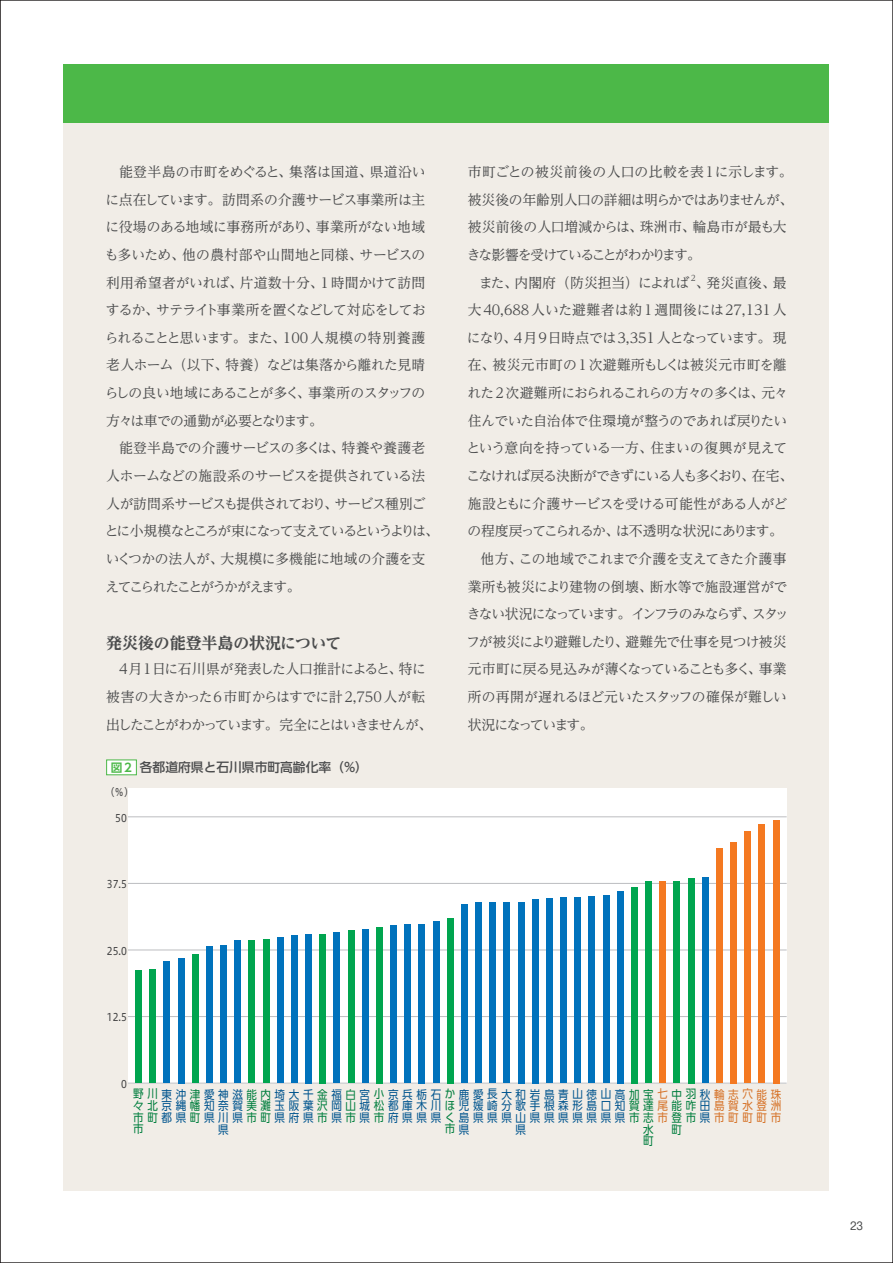
<style>
.page{position:relative;width:893px;height:1263px;background:#fff}
.page>*{position:absolute;margin:0;border:0;box-sizing:border-box;transform-origin:0 0}
.t1{font:700 expanded 15.9px "UD Reimin Pr 6 N";letter-spacing:-.01em;color:#4b4c4d}
.t2{font:13.8px/27.6px "UD Reimin Pr 6 N";letter-spacing:-.045em;color:#4b4c4d;text-align:justify}
.t3{font:13.8px "UD Reimin Pr 6 N";color:#4b4c4d}
.t4{font:13.8px "UD Reimin Pr 6 N";letter-spacing:-.115em;color:#4b4c4d}
.t5{font:13.8px "UD Reimin Pr 6 N";letter-spacing:-.085em;color:#4b4c4d}
.t6{font:13.8px "UD Reimin Pr 6 N";letter-spacing:-.125em;color:#4b4c4d}
.t7{font:13.8px "UD Reimin Pr 6 N";letter-spacing:-.075em;color:#4b4c4d}
.t8{font:13.8px "UD Reimin Pr 6 N";letter-spacing:-.09em;color:#4b4c4d}
.t9{font:13.8px "UD Reimin Pr 6 N";letter-spacing:.02em;color:#4b4c4d}
.t10{font:13.8px "UD Reimin Pr 6 N";letter-spacing:-.005em;color:#4b4c4d}
.t11{font:13.8px "UD Reimin Pr 6 N";letter-spacing:.025em;color:#4b4c4d}
.t12{font:13.8px "UD Reimin Pr 6 N";letter-spacing:-.025em;color:#4b4c4d}
.t13{font:500 12.75px "UD Shin Go Pr 6 N";color:#4b4c4d}
.t14{font:11.7px/11.6px "UD Shin Go Pr 6 N";color:#00548e;scale:.9 1}
.t15{font:11.7px/11.7px "UD Shin Go Pr 6 N";color:#007e3d;scale:.9 1}
.t16{font:10.65px "Hiragino UD Sans Std N W4";color:#3e3e3f;scale:.9 1}
.t17{font:10.65px "Shin M Go Pr 6";color:#4b4c4d}
.t18{font:8.1px "UD Reimin Pr 6 N";color:#4b4c4d}
.s1{font-family:"UD Shin Go Pr 6 N De";font-weight:700;font-size:11.7px;color:#4cb848}
.s2{color:#007e3d}
.s3{color:#d67329}
.s4{color:#00548e}
</style>
<div class="page">
<div style="left:64px;top:122px;width:765px;height:1069px;background:#f1ede7"></div>
<div style="left:64px;top:64px;width:765px;height:58px;background:#4cb848"></div>
<div style="left:128px;top:788px;width:659px;height:295px;background:#fff"></div>
<hr style="left:128px;top:1016px;width:659px;height:1px;background:#bcbdc0">
<hr style="left:128px;top:1083px;width:659px;height:1px;background:#bcbdc0">
<hr style="left:128px;top:950px;width:659px;height:1px;background:#bcbdc0">
<hr style="left:128px;top:883px;width:659px;height:1px;background:#bcbdc0">
<hr style="left:128px;top:816px;width:659px;height:1px;background:#bcbdc0">
<div style="left:773px;top:820px;width:6px;height:263px;background:#f47921"></div>
<div style="left:759px;top:824px;width:6px;height:259px;background:#f47921"></div>
<div style="left:744px;top:831px;width:7px;height:252px;background:#f47921"></div>
<div style="left:730px;top:842px;width:7px;height:241px;background:#f47921"></div>
<div style="left:716px;top:849px;width:7px;height:234px;background:#f47921"></div>
<div style="left:702px;top:877px;width:6px;height:206px;background:#0072bc"></div>
<div style="left:688px;top:878px;width:6px;height:205px;background:#00a54f"></div>
<div style="left:674px;top:881px;width:6px;height:202px;background:#00a54f"></div>
<div style="left:659px;top:881px;width:7px;height:202px;background:#f47921"></div>
<div style="left:645px;top:881px;width:7px;height:202px;background:#00a54f"></div>
<div style="left:631px;top:887px;width:7px;height:196px;background:#00a54f"></div>
<div style="left:617px;top:891px;width:6px;height:192px;background:#0072bc"></div>
<div style="left:603px;top:896px;width:6px;height:187px;background:#0072bc"></div>
<div style="left:589px;top:897px;width:6px;height:186px;background:#0072bc"></div>
<div style="left:574px;top:898px;width:7px;height:185px;background:#0072bc"></div>
<div style="left:560px;top:898px;width:7px;height:185px;background:#0072bc"></div>
<div style="left:546px;top:898px;width:7px;height:185px;background:#0072bc"></div>
<div style="left:532px;top:899px;width:6px;height:184px;background:#0072bc"></div>
<div style="left:518px;top:902px;width:6px;height:181px;background:#0072bc"></div>
<div style="left:504px;top:902px;width:6px;height:181px;background:#0072bc"></div>
<div style="left:490px;top:902px;width:6px;height:181px;background:#0072bc"></div>
<div style="left:475px;top:902px;width:7px;height:181px;background:#0072bc"></div>
<div style="left:461px;top:905px;width:7px;height:178px;background:#0072bc"></div>
<div style="left:447px;top:918px;width:6px;height:165px;background:#00a54f"></div>
<div style="left:433px;top:922px;width:6px;height:161px;background:#0072bc"></div>
<div style="left:419px;top:924px;width:6px;height:159px;background:#0072bc"></div>
<div style="left:405px;top:924px;width:6px;height:159px;background:#0072bc"></div>
<div style="left:390px;top:925px;width:7px;height:158px;background:#0072bc"></div>
<div style="left:376px;top:927px;width:7px;height:156px;background:#00a54f"></div>
<div style="left:362px;top:929px;width:6px;height:154px;background:#0072bc"></div>
<div style="left:348px;top:931px;width:6px;height:152px;background:#00a54f"></div>
<div style="left:334px;top:932px;width:6px;height:151px;background:#0072bc"></div>
<div style="left:320px;top:934px;width:6px;height:149px;background:#00a54f"></div>
<div style="left:305px;top:934px;width:7px;height:149px;background:#0072bc"></div>
<div style="left:291px;top:935px;width:7px;height:148px;background:#0072bc"></div>
<div style="left:277px;top:937px;width:6px;height:146px;background:#0072bc"></div>
<div style="left:263px;top:939px;width:6px;height:144px;background:#00a54f"></div>
<div style="left:249px;top:940px;width:6px;height:143px;background:#00a54f"></div>
<div style="left:235px;top:940px;width:6px;height:143px;background:#0072bc"></div>
<div style="left:220px;top:946px;width:7px;height:137px;background:#0072bc"></div>
<div style="left:206px;top:947px;width:7px;height:136px;background:#0072bc"></div>
<div style="left:192px;top:955px;width:6px;height:128px;background:#00a54f"></div>
<div style="left:178px;top:958px;width:6px;height:125px;background:#0072bc"></div>
<div style="left:164px;top:962px;width:6px;height:121px;background:#0072bc"></div>
<div style="left:150px;top:970px;width:6px;height:113px;background:#00a54f"></div>
<div style="left:135px;top:971px;width:7px;height:112px;background:#00a54f"></div>
<div style="left:107px;top:760px;width:29px;height:15px;background:#fff"></div>
<div style="left:106px;top:760px;width:31px;height:15px;border:1px solid #4cb848"></div>
<svg style="left:0;top:0;width:1px;height:1263px"></svg>
<p class="t2" style="left:105px;top:157px;width:323px;text-indent:14px">能登半島の市町をめぐると、集落は国道、県道沿いに点在しています。訪問系の介護サービス事業所は主に役場のある地域に事務所があり、事業所がない地域も多いため、他の農村部や山間地と同様、サービスの利用希望者がいれば、片道数十分、1時間かけて訪問するか、サテライト事業所を置くなどして対応をしておられることと思います。また、100人規模の特別養護老人ホーム（以下、特養）などは集落から離れた見晴らしの良い地域にあることが多く、事業所のスタッフの方々は車での通勤が必要となります。</p>
<p class="t2" style="left:105px;top:434px;width:336px;text-align:left;text-indent:14px">能登半島での介護サービスの多くは、特養や養護老人ホームなどの施設系のサービスを提供されている法人が訪問系サービスも提供されており、サービス種別ごとに小規模なところが束になって支えているというよりは、いくつかの法人が、大規模に多機能に地域の介護を支えてこられたことがうかがえます。</p>
<p class="t1" style="left:106px;top:630px;width:237px">発災後の能登半島の状況について</p>
<p class="t2" style="left:106px;top:655px;width:328px;text-align:center">4月1日に石川県が発表した人口推計によると、特に<br>被害の大きかった6市町からはすでに計2,750人が転出したことがわかっています。完全にとはいきませんが、</p>
<p class="t13" style="left:111px;top:757px;width:258px"><span class="s1">図2</span> 各都道府県と石川県市町高齢化率（%）</p>
<p class="t16" style="left:105px;top:784px;width:33px">（％）</p>
<p class="t16" style="left:115px;top:809px;width:14px">50</p>
<p class="t16" style="left:107px;top:876px;width:24px">37.5</p>
<p class="t16" style="left:107px;top:943px;width:24px">25.0</p>
<p class="t16" style="left:107px;top:1009px;width:24px">12.5</p>
<p class="t9" style="left:468px;top:160px;width:326px">市町ごとの被災前後の人口の比較を表1に示します。</p>
<p class="t2" style="left:468px;top:185px;width:327px">被災後の年齢別人口の詳細は明らかではありませんが、</p>
<p class="t10" style="left:468px;top:216px;width:320px">被災前後の人口増減からは、珠洲市、輪島市が最も大</p>
<p class="t4" style="left:467px;top:243px;width:236px">きな影響を受けていることがわかります。</p>
<p class="t2" style="left:479px;top:268px;width:211px">また、内閣府（防災担当）によれば</p>
<p class="t18" style="left:691px;top:271px;width:6px">2</p>
<p class="t2" style="left:696px;top:268px;width:92px">、発災直後、最</p>
<p class="t3" style="left:468px;top:299px;width:320px">大40,688人いた避難者は約1週間後には27,131人</p>
<p class="t2" style="left:467px;top:323px;width:321px">になり、4月9日時点では3,351 人となっています。現</p>
<p class="t11" style="left:468px;top:354px;width:320px">在、被災元市町の1次避難所もしくは被災元市町を離</p>
<p class="t7" style="left:467px;top:382px;width:322px">れた2 次避難所におられるこれらの方々の多くは、元々</p>
<p class="t2" style="left:468px;top:406px;width:321px">住んでいた自治体で住環境が整うのであれば戻りたい</p>
<p class="t2" style="left:466px;top:434px;width:323px">という意向を持っている一方、住まいの復興が見えて</p>
<p class="t5" style="left:467px;top:464px;width:328px">こなければ戻る決断ができずにいる人も多くおり、在宅、</p>
<p class="t2" style="left:468px;top:489px;width:321px">施設ともに介護サービスを受ける可能性がある人がど</p>
<p class="t8" style="left:468px;top:520px;width:317px">の程度戻ってこられるか、は不透明な状況にあります。</p>
<p class="t12" style="left:480px;top:547px;width:308px">他方、この地域でこれまで介護を支えてきた介護事</p>
<p class="t3" style="left:468px;top:575px;width:321px">業所も被災により建物の倒壊、断水等で施設運営がで</p>
<p class="t6" style="left:467px;top:603px;width:323px">きない状況になっています。インフラのみならず、スタッ</p>
<p class="t2" style="left:467px;top:627px;width:322px">フが被災により避難したり、避難先で仕事を見つけ被災</p>
<p class="t2" style="left:468px;top:655px;width:320px">元市町に戻る見込みが薄くなっていることも多く、事業</p>
<p class="t3" style="left:468px;top:686px;width:321px">所の再開が遅れるほど元いたスタッフの確保が難しい</p>
<p class="t4" style="left:468px;top:713px;width:127px">状況になっています。</p>
<p class="t16" style="left:121px;top:1076px;width:8px">0</p>
<p class="t14" style="left:133px;top:1088px;width:721px"><span class="s2">野川</span>東沖<span class="s2">津</span>愛神滋<span class="s2">能内</span>埼大千<span class="s2">金</span>福<span class="s2">白</span>宮<span class="s2">小</span>京兵栃石<span class="s2">か</span>鹿愛長大和岩島青山徳山高<span class="s2">加宝</span><span class="s3">七</span><span class="s2">中羽</span>秋<span class="s3">輪志穴能珠</span><span class="s2">々北</span>京縄<span class="s2">幡</span>知奈賀<span class="s2">美灘</span>玉阪葉<span class="s2">沢</span>岡<span class="s2">山</span>城<span class="s2">松</span>都庫木川<span class="s2">ほ</span>児媛崎分歌手根森形島口知<span class="s2">賀達</span><span class="s3">尾</span><span class="s2">能咋</span>田<span class="s3">島賀水登洲</span><span class="s2">市町</span>都県<span class="s2">町</span>県川県<span class="s2">市町</span>県府県<span class="s2">市</span>県<span class="s2">市</span>県<span class="s2">市</span>府県県県<span class="s2">く<br>市</span></p>
<p class="t14" style="left:516px;top:1111px;width:296px;text-indent:-57px">島県県県山県県県県県県県<span class="s2">市志</span><span class="s3">市</span><span class="s2">登市</span>県<span class="s3">市町町町市</span>県</p>
<p class="t14" style="left:218px;top:1123px;width:13px">県</p>
<p class="t15" style="left:445px;top:1123px;width:29px">市<span class="s4">県</span></p>
<p class="t15" style="left:643px;top:1123px;width:13px">水町</p>
<p class="t15" style="left:672px;top:1123px;width:13px">町</p>
<p class="t17" style="left:850px;top:1217px;width:14px">23</p>
</div>
